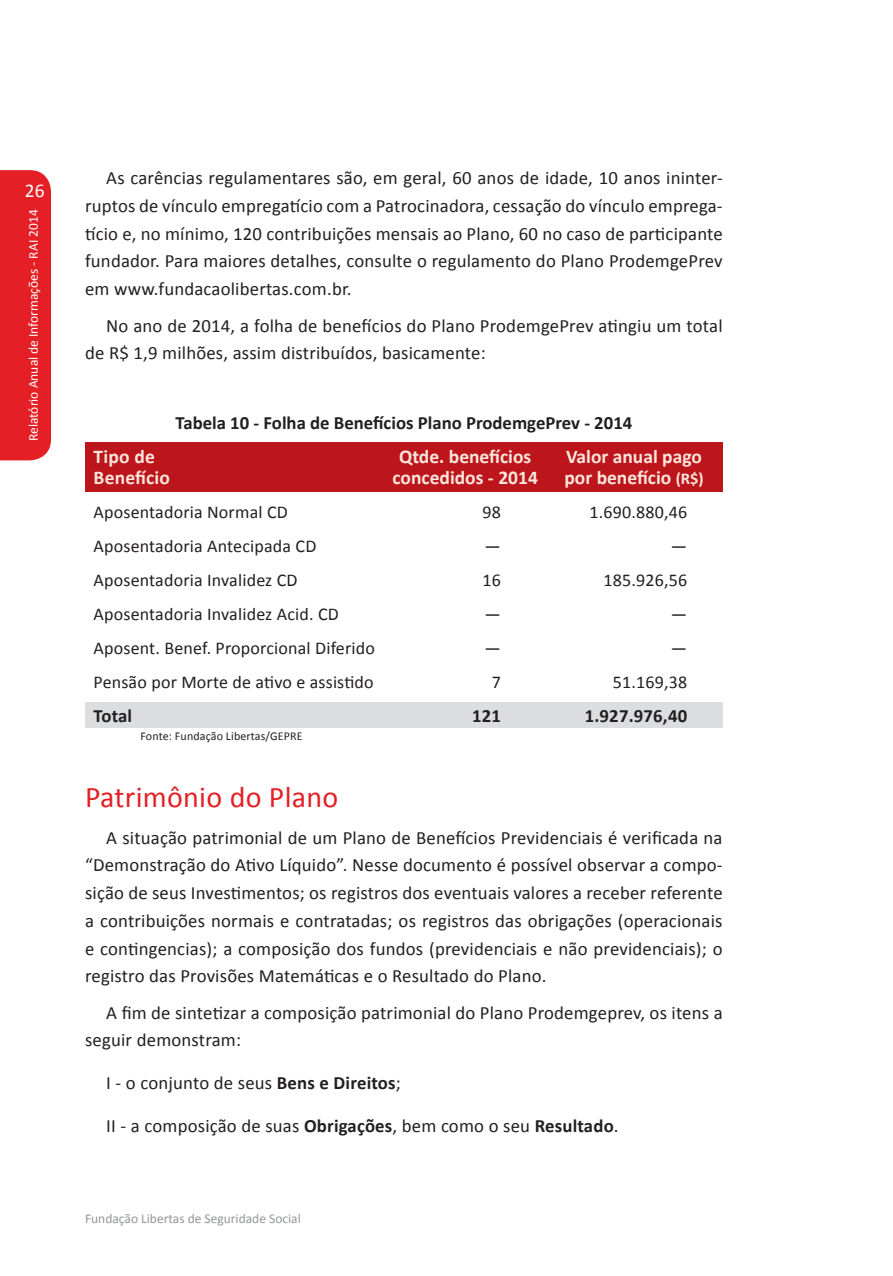
<style>
.page{position:relative;width:893px;height:1276px;background:#fff}
.page>*{position:absolute;margin:0;border:0;box-sizing:border-box;transform-origin:0 0}
.t1{font:30px "Calibri";letter-spacing:.01em;color:#e41f25}
.t2{font:700 19.5px/21px "Calibri";color:#fce7dc}
.t3{font:19.5px "Calibri";color:#fff}
.t4{font:18.75px/27.8px "Calibri";letter-spacing:.01em;color:#231f20;text-align:justify}
.t5{font:700 18.75px "Calibri";color:#231f20}
.t6{font:18px/34px "Calibri";letter-spacing:.01em;color:#231f20}
.t7{font:13.5px "Calibri";color:#fff}
.t8{font:13.5px "Calibri";color:#939598}
.t9{font:12px "Calibri";letter-spacing:.01em;color:#231f20}
.s1{font-size:16.5px}
.s2{font-weight:700}
</style>
<div class="page">
<div style="left:0;top:170px;width:51px;height:290px;background:#e41f25"></div>
<div style="left:85px;top:702px;width:638px;height:25px;background:#dcdddf"></div>
<div style="left:85px;top:442px;width:638px;height:49px;background:#bc151c"></div>
<p class="t3" style="left:25px;top:178px;width:21px">26</p>
<p class="t7" style="left:25px;top:441px;width:233px;rotate:-90deg">Relatório Anual de Informações - RAI 2014</p>
<p class="t4" style="left:85px;top:163px;width:639px;text-indent:21px">As carências regulamentares são, em geral, 60 anos de idade, 10 anos ininter&shy;ruptos de vínculo empregatício com a Patrocinadora, cessação do vínculo emprega&shy;tício e, no mínimo, 120 contribuições mensais ao Plano, 60 no caso de participante fundador. Para maiores detalhes, consulte o regulamento do Plano ProdemgePrev em www.fundacaolibertas.com.br.</p>
<p class="t4" style="left:85px;top:310px;width:639px;text-indent:21px">No ano de 2014, a folha de benefícios do Plano ProdemgePrev atingiu um total de R$ 1,9 milhões, assim distribuídos, basicamente:</p>
<p class="t5" style="left:176px;top:411px;width:458px">Tabela 10 - Folha de Benefícios Plano ProdemgePrev - 2014</p>
<p class="t2" style="left:94px;top:444px;width:78px">Tipo de<br>Benefício</p>
<p class="t6" style="left:94px;top:494px;width:283px">Aposentadoria Normal CD<br>Aposentadoria Antecipada CD<br>Aposentadoria Invalidez CD<br>Aposentadoria Invalidez Acid. CD<br>Aposent. Benef. Proporcional Diferido<br>Pensão por Morte de ativo e assistido</p>
<p class="t5" style="left:94px;top:704px;width:40px">Total</p>
<p class="t9" style="left:140px;top:729px;width:164px">Fonte: Fundação Libertas/GEPRE</p>
<p class="t2" style="left:393px;top:444px;width:147px;text-align:center">Qtde. benefícios concedidos - 2014</p>
<p class="t6" style="left:482px;top:494px;width:20px;text-align:center">98 —<br>16 — —<br>7</p>
<p class="t5" style="left:472px;top:704px;width:30px">121</p>
<p class="t2" style="left:564px;top:444px;width:141px">Valor anual pago por benefício <span class="s1">(R$)</span></p>
<p class="t6" style="left:589px;top:494px;width:99px;text-align:right">1.690.880,46 —<br>185.926,56 —<br>—<br>51.169,38</p>
<p class="t5" style="left:585px;top:704px;width:104px">1.927.976,40</p>
<h1 class="t1" style="left:85px;top:778px;width:255px">Patrimônio do Plano</h1>
<p class="t4" style="left:85px;top:822px;width:639px;text-indent:21px">A situação patrimonial de um Plano de Benefícios Previdenciais é verificada na “Demonstração do Ativo Líquido”. Nesse documento é possível observar a compo&shy;sição de seus Investimentos; os registros dos eventuais valores a receber referente a contribuições normais e contratadas; os registros das obrigações (operacionais e contingencias); a composição dos fundos (previdenciais e não previdenciais); o registro das Provisões Matemáticas e o Resultado do Plano.</p>
<p class="t4" style="left:85px;top:997px;width:639px;text-indent:21px">A fim de sintetizar a composição patrimonial do Plano Prodemgeprev, os itens a seguir demonstram:</p>
<p class="t4" style="left:106px;top:1068px;width:296px">I - o conjunto de seus <span class="s2">Bens e Direitos</span>;</p>
<p class="t4" style="left:106px;top:1111px;width:514px">II - a composição de suas <span class="s2">Obrigações</span>, bem como o seu <span class="s2">Resultado</span>.</p>
<p class="t8" style="left:85px;top:1210px;width:217px">Fundação Libertas de Seguridade Social</p>
</div>
